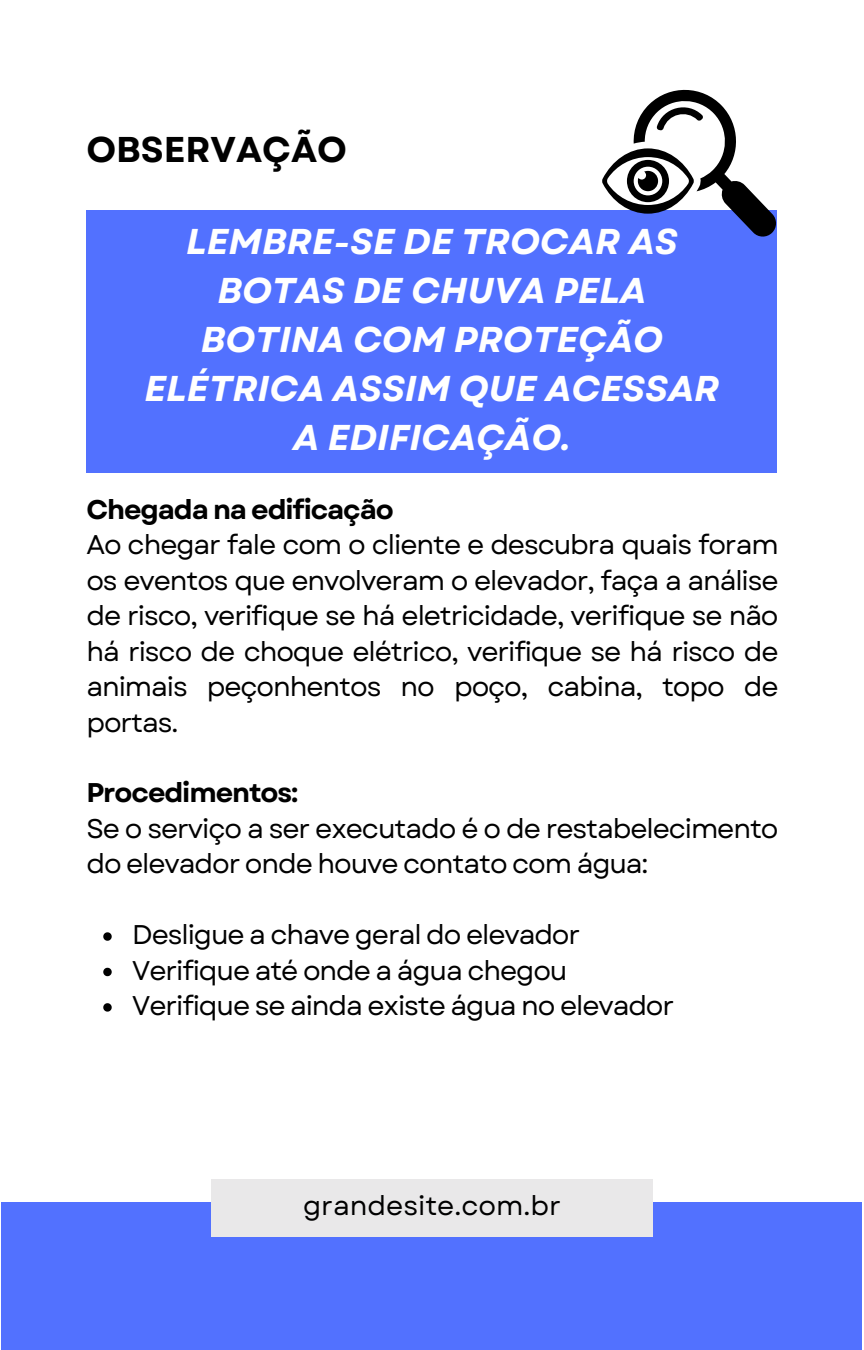
<style>
.page{position:relative;width:864px;height:1350px;background:#fff}
.page>*{position:absolute;margin:0;border:0;box-sizing:border-box;transform-origin:0 0}
.t1{font:italic 700 35.77px/49.1px "Garet";color:#fff;text-align:center}
.t2{font:700 35.77px "Garet";color:#000}
.t3{font:27px/35.6px "Garet";letter-spacing:-.04em;color:#000;text-align:justify}
.t4{font:700 27px "Garet";letter-spacing:-.04em;color:#000}
.t5{font:27px "Garet";color:#000}
</style>
<div class="page">
<div style="left:2px;top:1203px;width:860px;height:147px;background:#5271ff"></div>
<div style="left:211px;top:1180px;width:442px;height:57px;background:#e9e8e9"></div>
<div style="left:86px;top:210px;width:691px;height:262px;background:#5271ff"></div>
<svg style="left:103px;top:932px;width:9px;height:9px"></svg>
<svg style="left:103px;top:968px;width:9px;height:8px"></svg>
<svg style="left:103px;top:1003px;width:9px;height:9px"></svg>
<svg style="left:602px;top:89px;width:174px;height:148px"></svg>
<p class="t2" style="left:86px;top:124px;width:262px">OBSERVAÇÃO</p>
<p class="t1" style="left:144px;top:218px;width:576px">LEMBRE-SE DE TROCAR AS<br>BOTAS DE CHUVA PELA<br>BOTINA COM PROTEÇÃO<br>ELÉTRICA ASSIM QUE ACESSAR<br>A EDIFICAÇÃO.</p>
<h1 class="t4" style="left:86px;top:490px;width:309px">Chegada na edificação</h1>
<h1 class="t3" style="left:86px;top:527px;width:694px">Ao chegar fale com o cliente e descubra quais foram os eventos que envolveram o elevador, faça a análise de risco, verifique se há eletricidade, verifique se não há risco de choque elétrico, verifique se há risco de animais peçonhentos no poço, cabina, topo de portas.</h1>
<p class="t4" style="left:86px;top:773px;width:214px">Procedimentos:</p>
<p class="t3" style="left:86px;top:811px;width:694px">Se o serviço a ser executado é o de restabelecimento do elevador onde houve contato com água:</p>
<p class="t3" style="left:132px;top:917px;width:450px">Desligue a chave geral do elevador</p>
<p class="t3" style="left:132px;top:952px;width:437px">Verifique até onde a água chegou</p>
<p class="t3" style="left:132px;top:988px;width:544px">Verifique se ainda existe água no elevador</p>
<p class="t5" style="left:303px;top:1186px;width:259px">grandesite.com.br</p>
</div>
